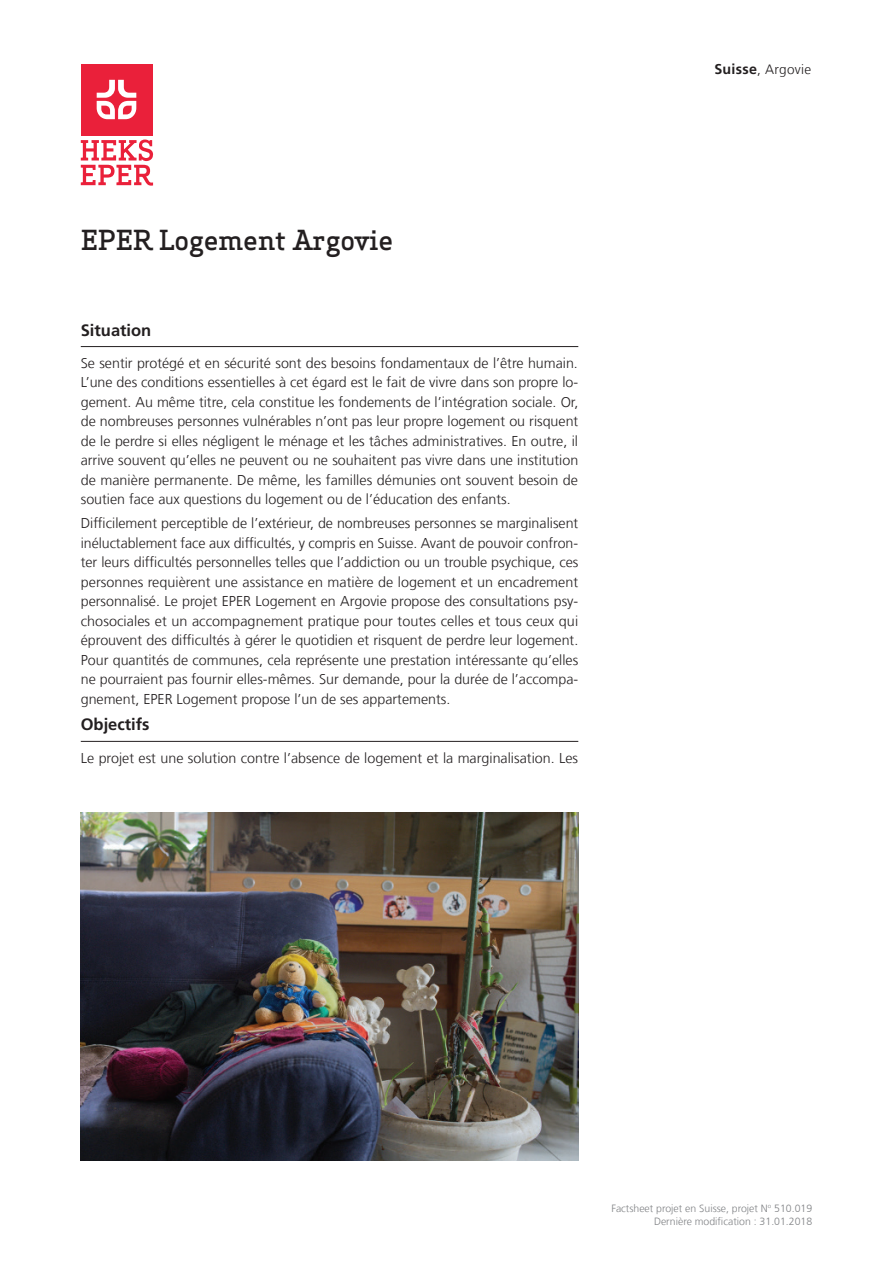
<style>
.page{position:relative;width:893px;height:1263px;background:#fff}
.page>*{position:absolute;margin:0;border:0;box-sizing:border-box;transform-origin:0 0}
.t1{font:500 27px "Apex Serif";letter-spacing:-.01em;color:#231f20}
.t2{font:700 16.5px "Frutiger LT Com";color:#231f20}
.t3{font:300 14.25px/19.5px "Frutiger LT Com";color:#231f20;text-align:justify}
.t4{font:300 13.5px "Frutiger LT Com";letter-spacing:.02em;color:#231f20}
.t5{font:300 10.5px/12.6px "Frutiger LT Com";color:#808285;text-align:right}
.s1{font-weight:700;font-size:14.25px}
</style>
<div class="page">
<hr style="left:81px;top:346px;width:497px;height:1px;background:#231f20">
<hr style="left:81px;top:741px;width:497px;height:1px;background:#231f20">
<img style="left:81px;top:812px;width:497px;height:349px">
<div style="left:81px;top:64px;width:71px;height:71px;background:#ea203a"></div>
<svg style="left:97px;top:80px;width:39px;height:39px"></svg>
<svg style="left:81px;top:140px;width:72px;height:46px"></svg>
<h1 class="t1" style="left:81px;top:223px;width:314px">EPER Logement Argovie</h1>
<p class="t2" style="left:81px;top:320px;width:72px">Situation</p>
<p class="t3" style="left:81px;top:353px;width:499px">Se sentir protégé et en sécurité sont des besoins fondamentaux de l’être humain.<br>L’une des conditions essentielles à cet égard est le fait de vivre dans son propre lo&shy;gement. Au même titre, cela constitue les fondements de l’intégration sociale. Or, de nombreuses personnes vulnérables n’ont pas leur propre logement ou risquent de le perdre si elles négligent le ménage et les tâches administratives. En outre, il arrive souvent qu’elles ne peuvent ou ne souhaitent pas vivre dans une institution de manière permanente. De même, les familles démunies ont souvent besoin de soutien face aux questions du logement ou de l’éducation des enfants.</p>
<p class="t3" style="left:81px;top:513px;width:499px">Difficilement perceptible de l’extérieur, de nombreuses personnes se marginalisent inéluctablement face aux difficultés, y compris en Suisse. Avant de pouvoir confron&shy;ter leurs difficultés personnelles telles que l’addiction ou un trouble psychique, ces personnes requièrent une assistance en matière de logement et un encadrement personnalisé. Le projet EPER Logement en Argovie propose des consultations psy&shy;chosociales et un accompagnement pratique pour toutes celles et tous ceux qui éprouvent des difficultés à gérer le quotidien et risquent de perdre leur logement.<br>Pour quantités de communes, cela représente une prestation intéressante qu’elles ne pourraient pas fournir elles-mêmes. Sur demande, pour la durée de l’accompa&shy;gnement, EPER Logement propose l’un de ses appartements.</p>
<p class="t2" style="left:81px;top:715px;width:70px">Objectifs</p>
<p class="t3" style="left:81px;top:748px;width:499px">Le projet est une solution contre l’absence de logement et la marginalisation. Les</p>
<p class="t4" style="left:714px;top:62px;width:98px"><span class="s1">Suisse</span>, Argovie</p>
<p class="t5" style="left:611px;top:1202px;width:202px">Factsheet projet en Suisse, projet N<sup>o</sup> 510.019<br>Dernière modification : 31.01.2018</p>
</div>
